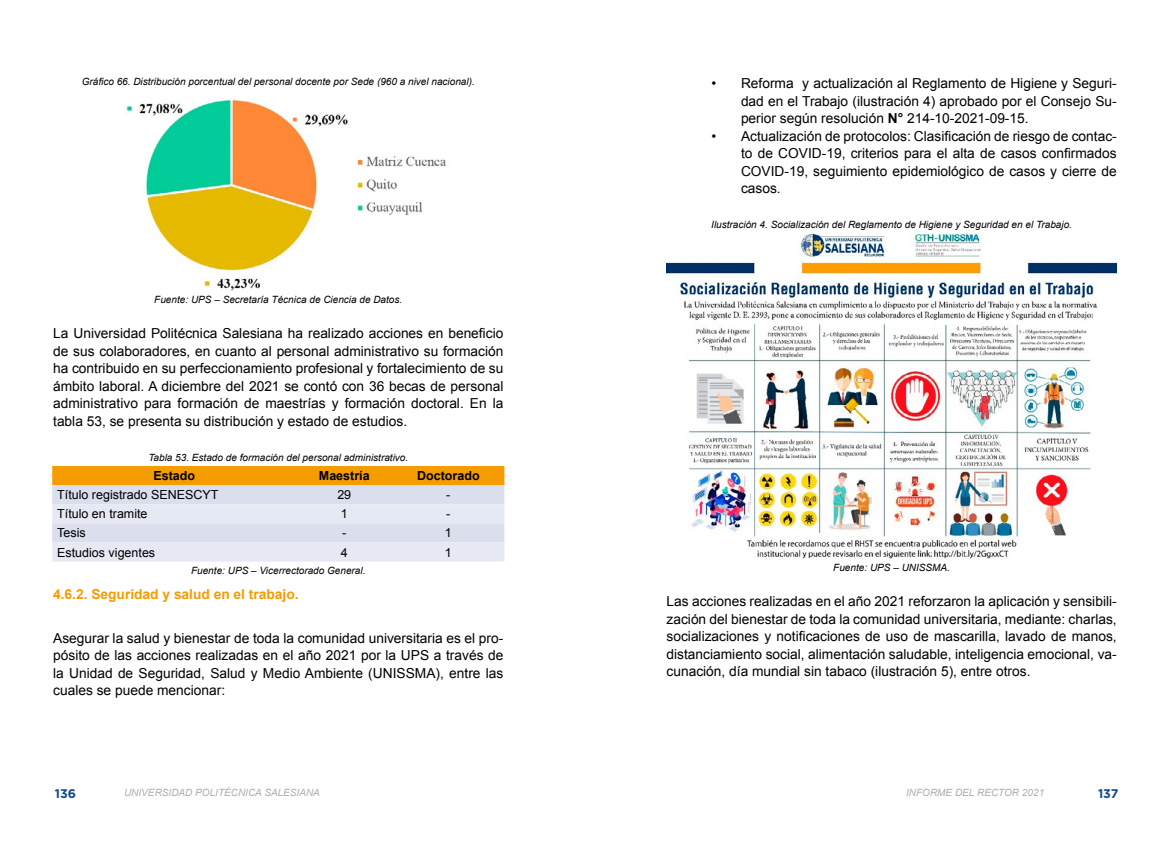
<style>
.page{position:relative;width:1170px;height:851px;background:#fff}
.page>*{position:absolute;margin:0;border:0;box-sizing:border-box;transform-origin:0 0}
.t1{font:13.75px/17.5px "Arial";color:#000;text-align:justify}
.t2{font:700 13.75px "Arial";color:#f59c00}
.t3{font:12.5px "Arial";color:#000}
.t4{font:700 12.5px "Arial";color:#000}
.t5{font:700 12.5px "Gotham Pro";color:#174b86}
.t6{font:italic 10px "Arial";color:#000}
.t7{font:italic 10px "Arial";color:#aeaeae}
.s1{font-weight:700}
</style>
<div class="page">
<img style="left:126px;top:99px;width:320px;height:192px">
<svg style="left:52px;top:466px;width:452px;height:95px;background:#e4d5c0"></svg>
<img style="left:666px;top:232px;width:450px;height:327px">
<p class="t6" style="left:82px;top:75px;width:394px">Gráfico 66. Distribución porcentual del personal docente por Sede (960 a nivel nacional).</p>
<p class="t1" style="left:741px;top:75px;width:377px;text-indent:-29px">• Reforma y actualización al Reglamento de Higiene y Seguri&shy;dad en el Trabajo (ilustración 4) aprobado por el Consejo Su&shy;perior según resolución <span class="s1">N°</span> 214-10-2021-09-15.</p>
<p class="t1" style="left:741px;top:127px;width:377px;text-indent:-29px">• Actualización de protocolos: Clasificación de riesgo de contac&shy;to de COVID-19, criterios para el alta de casos confirmados COVID-19, seguimiento epidemiológico de casos y cierre de casos.</p>
<p class="t6" style="left:711px;top:218px;width:362px">Ilustración 4. Socialización del Reglamento de Higiene y Seguridad en el Trabajo.</p>
<p class="t6" style="left:154px;top:293px;width:249px">Fuente: UPS – Secretaría Técnica de Ciencia de Datos.</p>
<p class="t1" style="left:53px;top:325px;width:452px">La Universidad Politécnica Salesiana ha realizado acciones en beneficio de sus colaboradores, en cuanto al personal administrativo su formación ha contribuido en su perfeccionamiento profesional y fortalecimiento de su ámbito laboral. A diciembre del 2021 se contó con 36 becas de personal administrativo para formación de maestrías y formación doctoral. En la tabla 53, se presenta su distribución y estado de estudios.</p>
<p class="t6" style="left:148px;top:451px;width:261px">Tabla 53. Estado de formación del personal administrativo.</p>
<p class="t4" style="left:153px;top:467px;width:43px">Estado</p>
<p class="t4" style="left:319px;top:467px;width:52px">Maestría</p>
<p class="t4" style="left:417px;top:467px;width:64px">Doctorado</p>
<p class="t3" style="left:57px;top:486px;width:163px">Título registrado SENESCYT</p>
<p class="t3" style="left:337px;top:486px;width:15px">29</p>
<p class="t3" style="left:446px;top:486px;width:6px">-</p>
<p class="t3" style="left:57px;top:505px;width:92px">Título en tramite</p>
<p class="t3" style="left:341px;top:505px;width:8px">1</p>
<p class="t3" style="left:446px;top:505px;width:6px">-</p>
<p class="t3" style="left:57px;top:524px;width:30px">Tesis</p>
<p class="t3" style="left:342px;top:524px;width:6px">-</p>
<p class="t3" style="left:445px;top:524px;width:8px">1</p>
<p class="t3" style="left:57px;top:544px;width:99px">Estudios vigentes</p>
<p class="t3" style="left:341px;top:544px;width:8px">4</p>
<p class="t3" style="left:445px;top:544px;width:8px">1</p>
<p class="t6" style="left:191px;top:564px;width:176px">Fuente: UPS – Vicerrectorado General.</p>
<p class="t2" style="left:53px;top:585px;width:247px">4.6.2. Seguridad y salud en el trabajo.</p>
<p class="t1" style="left:53px;top:629px;width:452px">Asegurar la salud y bienestar de toda la comunidad universitaria es el pro&shy;pósito de las acciones realizadas en el año 2021 por la UPS a través de la Unidad de Seguridad, Salud y Medio Ambiente (UNISSMA), entre las cuales se puede mencionar:</p>
<p class="t6" style="left:833px;top:561px;width:118px">Fuente: UPS – UNISSMA.</p>
<p class="t1" style="left:666px;top:592px;width:451px">Las acciones realizadas en el año 2021 reforzaron la aplicación y sensibili&shy;zación del bienestar de toda la comunidad universitaria, mediante: charlas, socializaciones y notificaciones de uso de mascarilla, lavado de manos, distanciamiento social, alimentación saludable, inteligencia emocional, va&shy;cunación, día mundial sin tabaco (ilustración 5), entre otros.</p>
<p class="t5" style="left:55px;top:786px;width:23px">136</p>
<p class="t7" style="left:124px;top:786px;width:197px">UNIVERSIDAD POLITÉCNICA SALESIANA</p>
<p class="t7" style="left:906px;top:786px;width:139px">INFORME DEL RECTOR 2021</p>
<p class="t5" style="left:1097px;top:786px;width:22px">137</p>
</div>
